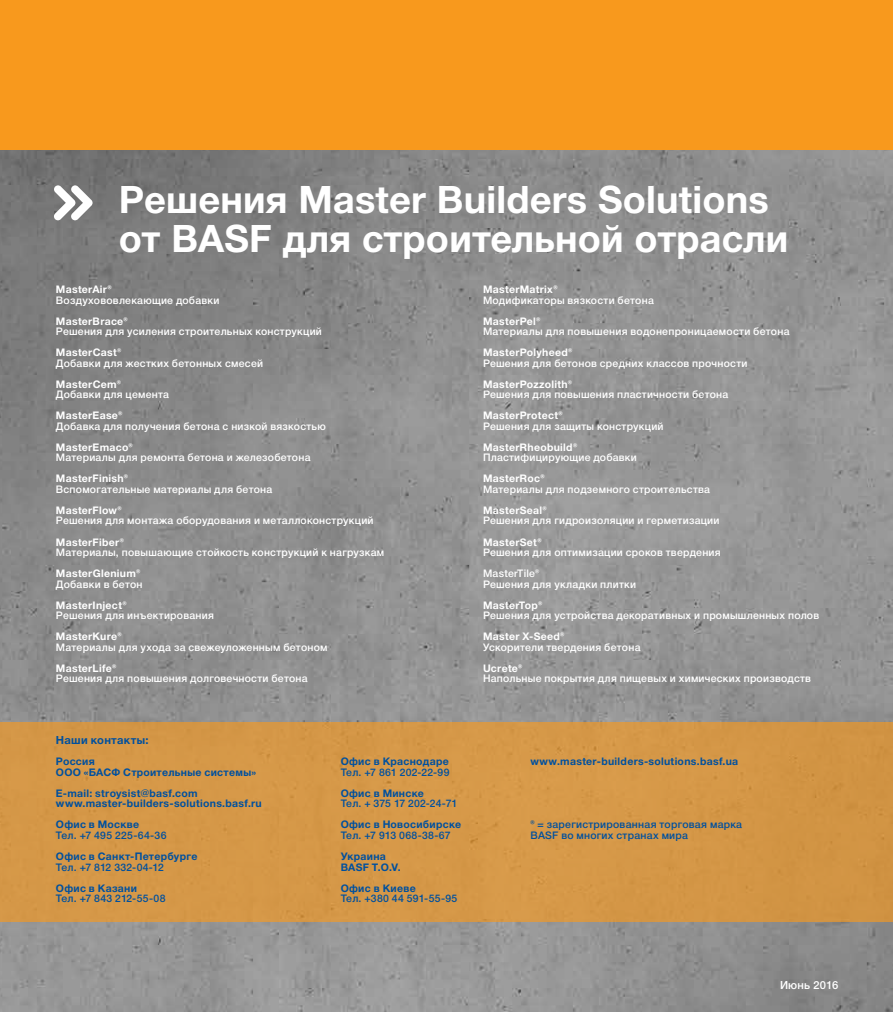
<style>
.page{position:relative;width:893px;height:1012px;background:#fff}
.page>*{position:absolute;margin:0;border:0;box-sizing:border-box;transform-origin:0 0}
.t1{font:37.95px/38.4px "Helvetica 7 Bold";letter-spacing:.005em;color:#fff}
.t2{font:11.25px "Helvetica 7 Bold";letter-spacing:.025em;color:#00509e}
.t3{font:11.25px "Helvetica 6 Medium";color:#fff}
.t4{font:10.5px/21px "Helvetica 6 Medium";letter-spacing:.025em;color:#fff}
.t5{font:10.5px "Helvetica 7 Bold";letter-spacing:.03em;color:#fff}
.t6{font:10.5px/10.5px "Helvetica 7 Bold";letter-spacing:.025em;color:#00509e}
.t7{font:10.5px/10.5px "Helvetica 6 Medium";letter-spacing:.025em;color:#00509e}
</style>
<div class="page">
<img style="left:0;top:150px;width:893px;height:862px">
<div style="left:0;top:0;width:893px;height:150px;background:#f8991d"></div>
<div style="left:0;top:722px;width:893px;height:199px;background:#d59747"></div>
<svg style="left:54px;top:185px;width:39px;height:35px"></svg>
<h1 class="t1" style="left:119px;top:181px;width:671px">Решения Master Builders Solutions от BASF для строительной отрасли</h1>
<p class="t5" style="left:56px;top:284px;width:57px">MasterAir®</p>
<p class="t4" style="left:56px;top:290px;width:165px">Воздухововлекающие добавки</p>
<p class="t5" style="left:56px;top:315px;width:73px">MasterBrace®</p>
<p class="t4" style="left:56px;top:321px;width:268px">Решения для усиления строительных конструкций</p>
<p class="t5" style="left:56px;top:347px;width:67px">MasterCast®</p>
<p class="t4" style="left:56px;top:353px;width:209px">Добавки для жестких бетонных смесей</p>
<p class="t5" style="left:56px;top:378px;width:67px">MasterCem®</p>
<p class="t4" style="left:56px;top:384px;width:115px">Добавки для цемента</p>
<p class="t5" style="left:56px;top:410px;width:68px">MasterEase®</p>
<p class="t4" style="left:56px;top:416px;width:271px">Добавка для получения бетона с низкой вязкостью</p>
<p class="t5" style="left:56px;top:441px;width:78px">MasterEmaco®</p>
<p class="t4" style="left:56px;top:447px;width:256px">Материалы для ремонта бетона и железобетона</p>
<p class="t5" style="left:56px;top:473px;width:74px">MasterFinish®</p>
<p class="t4" style="left:56px;top:479px;width:218px">Вспомогательные материалы для бетона</p>
<p class="t5" style="left:56px;top:504px;width:67px">MasterFlow®</p>
<p class="t4" style="left:56px;top:510px;width:319px">Решения для монтажа оборудования и металлоконструкций</p>
<p class="t5" style="left:56px;top:536px;width:70px">MasterFiber®</p>
<p class="t4" style="left:56px;top:542px;width:330px">Материалы, повышающие стойкость конструкций к нагрузкам</p>
<p class="t5" style="left:56px;top:567px;width:86px">MasterGlenium®</p>
<p class="t4" style="left:56px;top:573px;width:88px">Добавки в бетон</p>
<p class="t5" style="left:56px;top:599px;width:72px">MasterInject®</p>
<p class="t4" style="left:56px;top:605px;width:160px">Решения для инъектирования</p>
<p class="t5" style="left:56px;top:630px;width:67px">MasterKure®</p>
<p class="t4" style="left:56px;top:636px;width:273px">Материалы для ухода за свежеуложенным бетоном</p>
<p class="t5" style="left:56px;top:662px;width:62px">MasterLife®</p>
<p class="t4" style="left:56px;top:668px;width:253px">Решения для повышения долговечности бетона</p>
<p class="t2" style="left:56px;top:734px;width:94px">Наши контакты:</p>
<p class="t6" style="left:56px;top:757px;width:202px">Россия<br>ООО «БАСФ Строительные системы»</p>
<p class="t6" style="left:56px;top:788px;width:207px">Е-mail: stroysist@basf.com www.master-builders-solutions.basf.ru</p>
<p class="t6" style="left:56px;top:820px;width:85px">Офис в Москве</p>
<p class="t7" style="left:56px;top:830px;width:112px">Тел. +7 495 225-64-36</p>
<p class="t6" style="left:56px;top:851px;width:143px">Офис в Санкт-Петербурге</p>
<p class="t7" style="left:56px;top:862px;width:109px">Тел. +7 812 332-04-12</p>
<p class="t6" style="left:56px;top:883px;width:83px">Офис в Казани</p>
<p class="t7" style="left:56px;top:893px;width:111px">Тел. +7 843 212-55-08</p>
<p class="t6" style="left:341px;top:757px;width:110px">Офис в Краснодаре</p>
<p class="t7" style="left:341px;top:767px;width:110px">Тел. +7 861 202-22-99</p>
<p class="t6" style="left:341px;top:788px;width:85px">Офис в Минске</p>
<p class="t7" style="left:341px;top:799px;width:118px">Тел. + 375 17 202-24-71</p>
<p class="t6" style="left:341px;top:820px;width:122px">Офис в Новосибирске</p>
<p class="t7" style="left:341px;top:830px;width:112px">Тел. +7 913 068-38-67</p>
<p class="t6" style="left:341px;top:851px;width:62px">Украина<br>BASF T.O.V.</p>
<p class="t6" style="left:341px;top:883px;width:76px">Офис в Киеве</p>
<p class="t7" style="left:341px;top:893px;width:118px">Тел. +380 44 591-55-95</p>
<p class="t5" style="left:483px;top:284px;width:76px">MasterMatrix®</p>
<p class="t4" style="left:483px;top:290px;width:172px">Модификаторы вязкости бетона</p>
<p class="t5" style="left:483px;top:315px;width:59px">MasterPel®</p>
<p class="t4" style="left:483px;top:321px;width:308px">Материалы для повышения водонепроницаемости бетона</p>
<p class="t5" style="left:483px;top:347px;width:91px">MasterPolyheed®</p>
<p class="t4" style="left:483px;top:353px;width:266px">Решения для бетонов средних классов прочности</p>
<p class="t5" style="left:483px;top:378px;width:91px">MasterPozzolith®</p>
<p class="t4" style="left:483px;top:384px;width:247px">Решения для повышения пластичности бетона</p>
<p class="t5" style="left:483px;top:410px;width:81px">MasterProtect®</p>
<p class="t4" style="left:483px;top:416px;width:182px">Решения для защиты конструкций</p>
<p class="t5" style="left:483px;top:441px;width:96px">MasterRheobuild®</p>
<p class="t4" style="left:483px;top:447px;width:155px">Пластифицирующие добавки</p>
<p class="t5" style="left:483px;top:473px;width:63px">MasterRoc®</p>
<p class="t4" style="left:483px;top:479px;width:229px">Материалы для подземного строительства</p>
<p class="t5" style="left:483px;top:504px;width:65px">MasterSeal®</p>
<p class="t4" style="left:483px;top:510px;width:238px">Решения для гидроизоляции и герметизации</p>
<p class="t5" style="left:483px;top:536px;width:60px">MasterSet®</p>
<p class="t4" style="left:483px;top:542px;width:239px">Решения для оптимизации сроков твердения<br>MasterTile®</p>
<p class="t4" style="left:483px;top:573px;width:155px">Решения для укладки плитки</p>
<p class="t5" style="left:483px;top:599px;width:61px">MasterTop®</p>
<p class="t4" style="left:483px;top:605px;width:338px">Решения для устройства декоративных и промышленных полов</p>
<p class="t5" style="left:483px;top:630px;width:83px">Master X-Seed®</p>
<p class="t4" style="left:483px;top:636px;width:159px">Ускорители твердения бетона</p>
<p class="t5" style="left:483px;top:662px;width:41px">Ucrete®</p>
<p class="t4" style="left:483px;top:668px;width:330px">Напольные покрытия для пищевых и химических производств</p>
<p class="t6" style="left:530px;top:757px;width:209px">www.master-builders-solutions.basf.ua</p>
<p class="t7" style="left:530px;top:820px;width:213px">® = зарегистрированная торговая марка<br>BASF во многих странах мира</p>
<p class="t3" style="left:780px;top:979px;width:60px">Июнь 2016</p>
</div>
